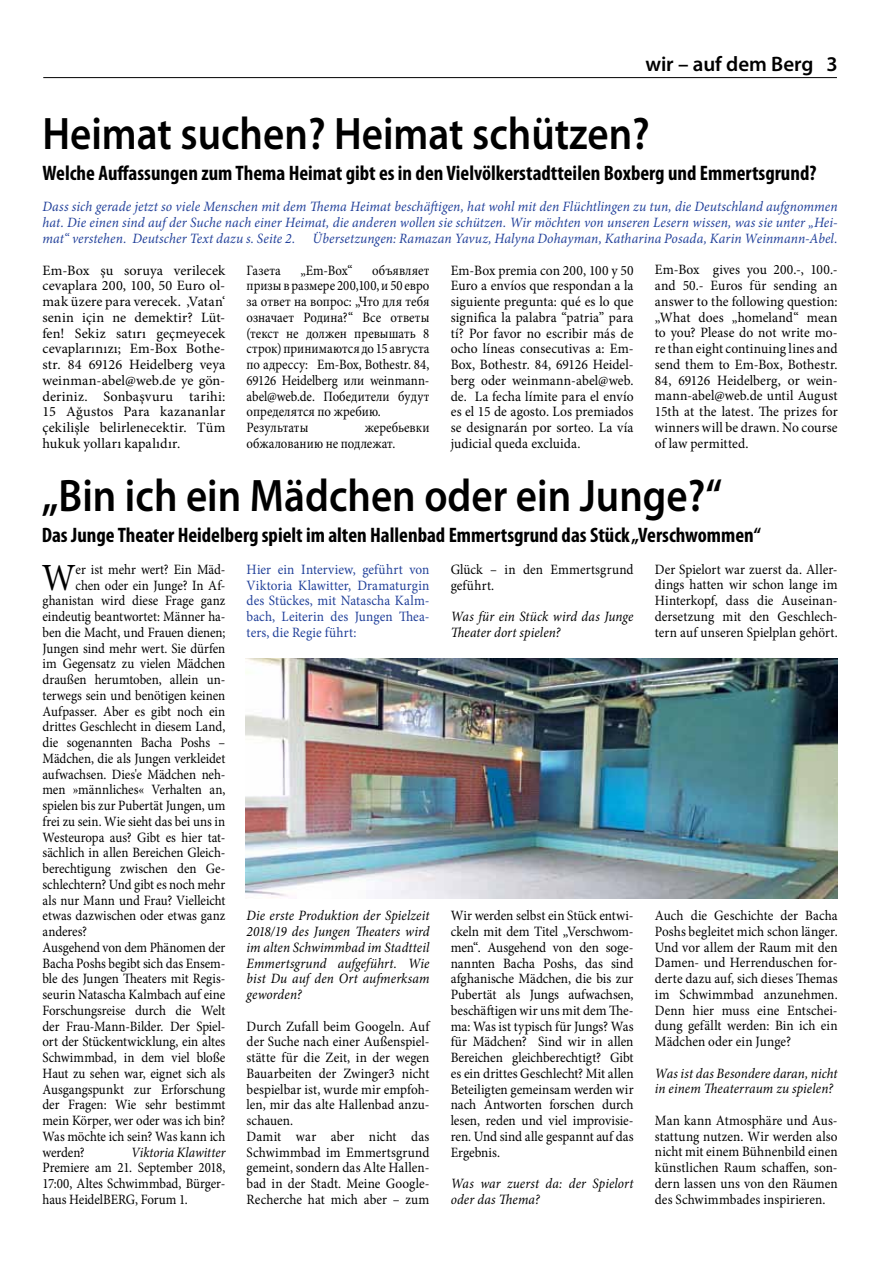
<style>
.page{position:relative;width:893px;height:1263px;background:#fff}
.page>*{position:absolute;margin:0;border:0;box-sizing:border-box;transform-origin:0 0}
.t1{font:600 45.75px "Myriad Pro";color:#000;scale:.9 1}
.t2{font:38.55px "Minion Pro";color:#000;scale:.91 1}
.t3{font:700 condensed 21px "Myriad Pro";color:#000}
.t4{font:600 21px "Myriad Pro";letter-spacing:-.005em;color:#000}
.t5{font:14.25px/15.8px "Minion Pro";color:#000;text-align:justify;scale:.93 1}
.t6{font:14.25px/15.8px "Minion Pro";color:#000;text-align:justify;scale:.91 1}
.t7{font:14.25px/15.8px "Minion Pro";color:#000;text-align:justify;scale:.95 1}
.t8{font:italic 14.25px/15.8px "Minion Pro";letter-spacing:.005em;color:#21409a;text-align:justify;scale:.95 1}
.t9{font:14.25px/15.8px "Minion Pro";color:#000;scale:.9 1}
.t10{font:14.25px/15.8px "Minion Pro";color:#000;text-align:justify}
.t11{font:italic 14.25px/15.8px "Minion Pro";letter-spacing:.01em;color:#000;scale:.93 1}
.t12{font:14.25px/15.8px "Minion Pro";letter-spacing:.01em;color:#21409a;text-align:justify;scale:.93 1}
.t13{font:italic 14.25px "Minion Pro";letter-spacing:.01em;color:#000;scale:.91 1}
</style>
<div class="page">
<hr style="left:43px;top:77px;width:794px;height:1px;background:#000">
<img style="left:246px;top:659px;width:592px;height:239px">
<h3 class="t4" style="left:645px;top:51px;width:194px">wir – auf dem Berg 3</h3>
<h1 class="t1" style="left:43px;top:104px;width:676px">Heimat suchen? Heimat schützen?</h1>
<h3 class="t3" style="left:43px;top:160px;width:775px">Welche Auffassungen zum Thema Heimat gibt es in den Vielvölkerstadtteilen Boxberg und Emmertsgrund?</h3>
<p class="t8" style="left:43px;top:199px;width:839px">Dass sich gerade jetzt so viele Menschen mit dem Thema Heimat beschäftigen, hat wohl mit den Flüchtlingen zu tun, die Deutschland aufgnommen hat. Die einen sind auf der Suche nach einer Heimat, die anderen wollen sie schützen. Wir möchten von unseren Lesern wissen, was sie unter „Hei&shy;mat“ verstehen. Deutscher Text dazu s. Seite 2. Übersetzungen: Ramazan Yavuz, Halyna Dohayman, Katharina Posada, Karin Weinmann-Abel.</p>
<p class="t10" style="left:43px;top:262px;width:184px">Em-Box şu soruya verilecek cevaplara 200, 100, 50 Euro ol&shy;mak üzere para verecek. ‚Vatan‘ senin için ne demektir? Lüt&shy;fen! Sekiz satırı geçmeyecek cevaplarınızı; Em-Box Bothe&shy;str. 84 69126 Heidelberg veya weinman-abel@web.de ye gön&shy;deriniz. Sonbaşvuru tarihi:<br>15 Ağustos Para kazananlar çekilişle belirlenecektir. Tüm hukuk yolları kapalıdır.</p>
<p class="t9" style="left:247px;top:262px;width:205px;text-indent:126px">объявляет призы в размере 200,100, и 50 евро за ответ на вопрос: „Что для тебя означает Родина?“ Все ответы (текст не должен превышать 8 строк) принимаются до 15 августа по адрессу: Em-Box, Bothestr. 84,<br>69126 Heidelberg или weinmann&shy;abel@web.de. Победители будут определятся по жребию.<br>Результаты</p>
<p class="t9" style="left:247px;top:262px;width:39px">Газета</p>
<p class="t9" style="left:300px;top:262px;width:59px">„Em-Box“</p>
<p class="t9" style="left:247px;top:420px;width:205px;text-indent:118px">жеребьевки обжалованию не подлежат.</p>
<p class="t7" style="left:451px;top:262px;width:194px">Em-Box premia con 200, 100 y 50<br>Euro a envíos que respondan a la siguiente pregunta: qué es lo que significa la palabra “patria” para tí? Por favor no escribir más de ocho líneas consecutivas a: Em-Box, Bothestr. 84, 69126 Heidel&shy;berg oder weinmann-abel@web. de. La fecha límite para el envío es el 15 de agosto. Los premiados se designarán por sorteo. La vía judicial queda excluida.</p>
<p class="t7" style="left:655px;top:262px;width:194px">Em-Box gives you 200.-, 100.- and 50.- Euros für sending an answer to the following question: „What does „homeland“ mean to you? Please do not write mo&shy;re than eight continuing lines and send them to Em-Box, Bothestr.<br>84, 69126 Heidelberg, or wein&shy;mann-abel@web.de until August 15th at the latest. The prizes for winners will be drawn. No course of law permitted.</p>
<h1 class="t1" style="left:42px;top:466px;width:758px">„Bin ich ein Mädchen oder ein Junge?“</h1>
<h3 class="t3" style="left:42px;top:522px;width:721px">Das Junge Theater Heidelberg spielt im alten Hallenbad Emmertsgrund das Stück „Verschwommen“</h3>
<h2 class="t2" style="left:42px;top:551px;width:39px">W</h2>
<p class="t6" style="left:76px;top:561px;width:166px">er ist mehr wert? Ein Mäd-</p>
<p class="t6" style="left:76px;top:577px;width:166px">chen oder ein Junge? In Af-</p>
<p class="t6" style="left:43px;top:593px;width:202px">ghanistan wird diese Frage ganz</p>
<p class="t6" style="left:43px;top:609px;width:202px">eindeutig beantwortet: Männer ha-</p>
<p class="t6" style="left:43px;top:624px;width:202px">ben die Macht, und Frauen dienen;</p>
<p class="t6" style="left:43px;top:640px;width:202px">Jungen sind mehr wert. Sie dürfen</p>
<p class="t6" style="left:43px;top:656px;width:202px">im Gegensatz zu vielen Mädchen</p>
<p class="t6" style="left:43px;top:672px;width:202px">draußen herumtoben, allein un-</p>
<p class="t6" style="left:43px;top:687px;width:202px">terwegs sein und benötigen keinen</p>
<p class="t6" style="left:43px;top:703px;width:202px">Aufpasser. Aber es gibt noch ein</p>
<p class="t6" style="left:43px;top:719px;width:202px">drittes Geschlecht in diesem Land,</p>
<p class="t6" style="left:43px;top:735px;width:202px">die sogenannten Bacha Poshs –</p>
<p class="t6" style="left:43px;top:750px;width:202px">Mädchen, die als Jungen verkleidet</p>
<p class="t6" style="left:43px;top:766px;width:202px">aufwachsen. Dies'e Mädchen neh-</p>
<p class="t6" style="left:43px;top:782px;width:202px">men »männliches« Verhalten an,</p>
<p class="t6" style="left:43px;top:798px;width:202px">spielen bis zur Pubertät Jungen, um</p>
<p class="t6" style="left:43px;top:813px;width:202px">frei zu sein. Wie sieht das bei uns in</p>
<p class="t6" style="left:43px;top:829px;width:202px">Westeuropa aus? Gibt es hier tat-</p>
<p class="t6" style="left:43px;top:845px;width:202px">sächlich in allen Bereichen Gleich-</p>
<p class="t6" style="left:43px;top:861px;width:202px">berechtigung zwischen den Ge-</p>
<p class="t6" style="left:43px;top:876px;width:202px">schlechtern? Und gibt es noch mehr</p>
<p class="t6" style="left:43px;top:892px;width:202px">als nur Mann und Frau? Vielleicht</p>
<p class="t6" style="left:43px;top:908px;width:202px">etwas dazwischen oder etwas ganz</p>
<p class="t6" style="left:43px;top:924px;width:50px">anderes?</p>
<p class="t6" style="left:43px;top:939px;width:202px">Ausgehend von dem Phänomen der</p>
<p class="t6" style="left:43px;top:955px;width:202px">Bacha Poshs begibt sich das Ensem-</p>
<p class="t6" style="left:43px;top:971px;width:202px">ble des Jungen Theaters mit Regis-</p>
<p class="t6" style="left:43px;top:987px;width:202px">seurin Natascha Kalmbach auf eine</p>
<p class="t6" style="left:43px;top:1002px;width:202px">Forschungsreise durch die Welt</p>
<p class="t6" style="left:43px;top:1018px;width:202px">der Frau-Mann-Bilder. Der Spiel-</p>
<p class="t6" style="left:43px;top:1034px;width:202px">ort der Stückentwicklung, ein altes</p>
<p class="t6" style="left:43px;top:1050px;width:202px">Schwimmbad, in dem viel bloße</p>
<p class="t6" style="left:43px;top:1065px;width:202px">Haut zu sehen war, eignet sich als</p>
<p class="t6" style="left:43px;top:1081px;width:202px">Ausgangspunkt zur Erforschung</p>
<p class="t6" style="left:43px;top:1097px;width:202px">der Fragen: Wie sehr bestimmt</p>
<p class="t6" style="left:43px;top:1113px;width:202px">mein Körper, wer oder was ich bin?</p>
<p class="t6" style="left:43px;top:1128px;width:202px">Was möchte ich sein? Was kann ich</p>
<p class="t6" style="left:43px;top:1144px;width:48px">werden?</p>
<p class="t13" style="left:131px;top:1142px;width:105px">Viktoria Klawitter</p>
<p class="t6" style="left:43px;top:1160px;width:202px">Premiere am 21. September 2018, 17:00, Altes Schwimmbad, Bürger&shy;haus HeidelBERG, Forum 1.</p>
<p class="t12" style="left:247px;top:561px;width:198px">Hier ein Interview, geführt von Viktoria Klawitter, Dramaturgin des Stückes, mit Natascha Kalm&shy;bach, Leiterin des Jungen Thea&shy;ters, die Regie führt:</p>
<p class="t5" style="left:451px;top:561px;width:198px">Glück – in den Emmertsgrund geführt.</p>
<p class="t11" style="left:451px;top:608px;width:198px">Was für ein Stück wird das Junge<br>Theater dort spielen?</p>
<p class="t11" style="left:247px;top:908px;width:198px;text-align:justify">Die erste Produktion der Spielzeit 2018/19 des Jungen Theaters wird im alten Schwimmbad im Stadtteil Emmertsgrund aufgeführt. Wie bist Du auf den Ort aufmerksam geworden?</p>
<p class="t5" style="left:247px;top:1018px;width:198px;text-align:left">Durch Zufall beim Googeln. Auf der Suche nach einer Außenspiel&shy;stätte für die Zeit, in der wegen<br>Bauarbeiten der Zwinger3 nicht bespielbar ist, wurde mir empfoh&shy;len, mir das alte Hallenbad anzu&shy;schauen.<br>Damit war aber nicht das<br>Schwimmbad im Emmertsgrund gemeint, sondern das Alte Hallen&shy;bad in der Stadt. Meine Google-<br>Recherche hat mich aber – zum</p>
<p class="t5" style="left:451px;top:908px;width:198px">Wir werden selbst ein Stück entwi&shy;ckeln mit dem Titel „Verschwom&shy;men“. Ausgehend von den soge&shy;nannten Bacha Poshs, das sind afghanische Mädchen, die bis zur Pubertät als Jungs aufwachsen, beschäftigen wir uns mit dem The&shy;ma: Was ist typisch für Jungs? Was für Mädchen? Sind wir in allen Bereichen gleichberechtigt? Gibt es ein drittes Geschlecht? Mit allen Beteiligten gemeinsam werden wir nach Antworten forschen durch lesen, reden und viel improvisie&shy;ren. Und sind alle gespannt auf das Ergebnis.</p>
<p class="t11" style="left:451px;top:1175px;width:198px">Was war zuerst da: der Spielort oder das Thema?</p>
<p class="t5" style="left:655px;top:561px;width:198px">Der Spielort war zuerst da. Aller&shy;dings hatten wir schon lange im Hinterkopf, dass die Auseinan&shy;dersetzung mit den Geschlech&shy;tern auf unseren Spielplan gehört.</p>
<p class="t5" style="left:655px;top:908px;width:198px">Auch die Geschichte der Bacha Poshs begleitet mich schon länger.<br>Und vor allem der Raum mit den Damen- und Herrenduschen for&shy;derte dazu auf, sich dieses Themas im Schwimmbad anzunehmen.<br>Denn hier muss eine Entschei&shy;dung gefällt werden: Bin ich ein Mädchen oder ein Junge?</p>
<p class="t11" style="left:655px;top:1065px;width:198px">Was ist das Besondere daran, nicht in einem Theaterraum zu spielen?</p>
<p class="t5" style="left:655px;top:1112px;width:198px">Man kann Atmosphäre und Aus&shy;stattung nutzen. Wir werden also nicht mit einem Bühnenbild einen künstlichen Raum schaffen, son&shy;dern lassen uns von den Räumen des Schwimmbades inspirieren.</p>
</div>
